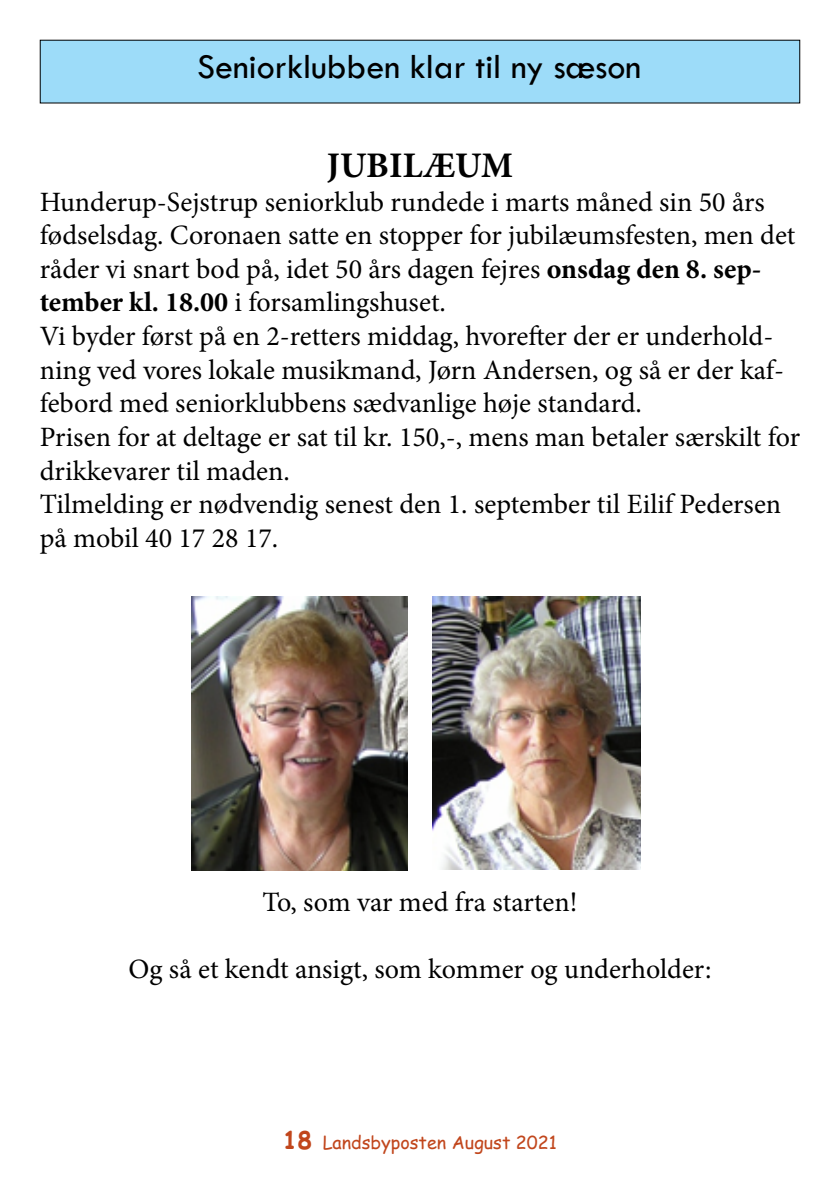
<style>
.page{position:relative;width:840px;height:1191px;background:#fff}
.page>*{position:absolute;margin:0;border:0;box-sizing:border-box;transform-origin:0 0}
.t1{font:36px "Tw Cen";color:#000}
.t2{font:700 36px "Minion Pro";color:#000}
.t3{font:28px/33.6px "Minion Pro";color:#000}
.t4{font:18px "Comic Sans MS";color:#c1461c}
.s1{font-weight:700}
.s2{font-weight:700;font-size:24px}
</style>
<div class="page">
<div style="left:40px;top:40px;width:759px;height:63px;background:#9ddcf9"></div>
<img style="left:191px;top:596px;width:217px;height:274px">
<img style="left:432px;top:596px;width:208px;height:273px">
<p class="t1" style="left:197px;top:45px;width:445px">Seniorklubben klar til ny sæson</p>
<p class="t2" style="left:326px;top:140px;width:188px">JUBILÆUM</p>
<p class="t3" style="left:40px;top:185px;width:761px">Hunderup-Sejstrup seniorklub rundede i marts måned sin 50 års fødselsdag. Coronaen satte en stopper for jubilæumsfesten, men det råder vi snart bod på, idet 50 års dagen fejres <span class="s1">onsdag den 8. sep&shy;tember kl. 18.00</span> i forsamlingshuset.<br>Vi byder først på en 2-retters middag, hvorefter der er underhold&shy;ning ved vores lokale musikmand, Jørn Andersen, og så er der kaf&shy;febord med seniorklubbens sædvanlige høje standard.<br>Prisen for at deltage er sat til kr. 150,-, mens man betaler særskilt for drikkevarer til maden.<br>Tilmelding er nødvendig senest den 1. september til Eilif Pedersen på mobil 40 17 28 17.</p>
<p class="t3" style="left:262px;top:885px;width:316px">To, som var med fra starten!</p>
<p class="t3" style="left:128px;top:952px;width:584px">Og så et kendt ansigt, som kommer og underholder:</p>
<p class="t4" style="left:283px;top:1129px;width:275px"><span class="s2">18</span> Landsbyposten August 2021</p>
</div>
